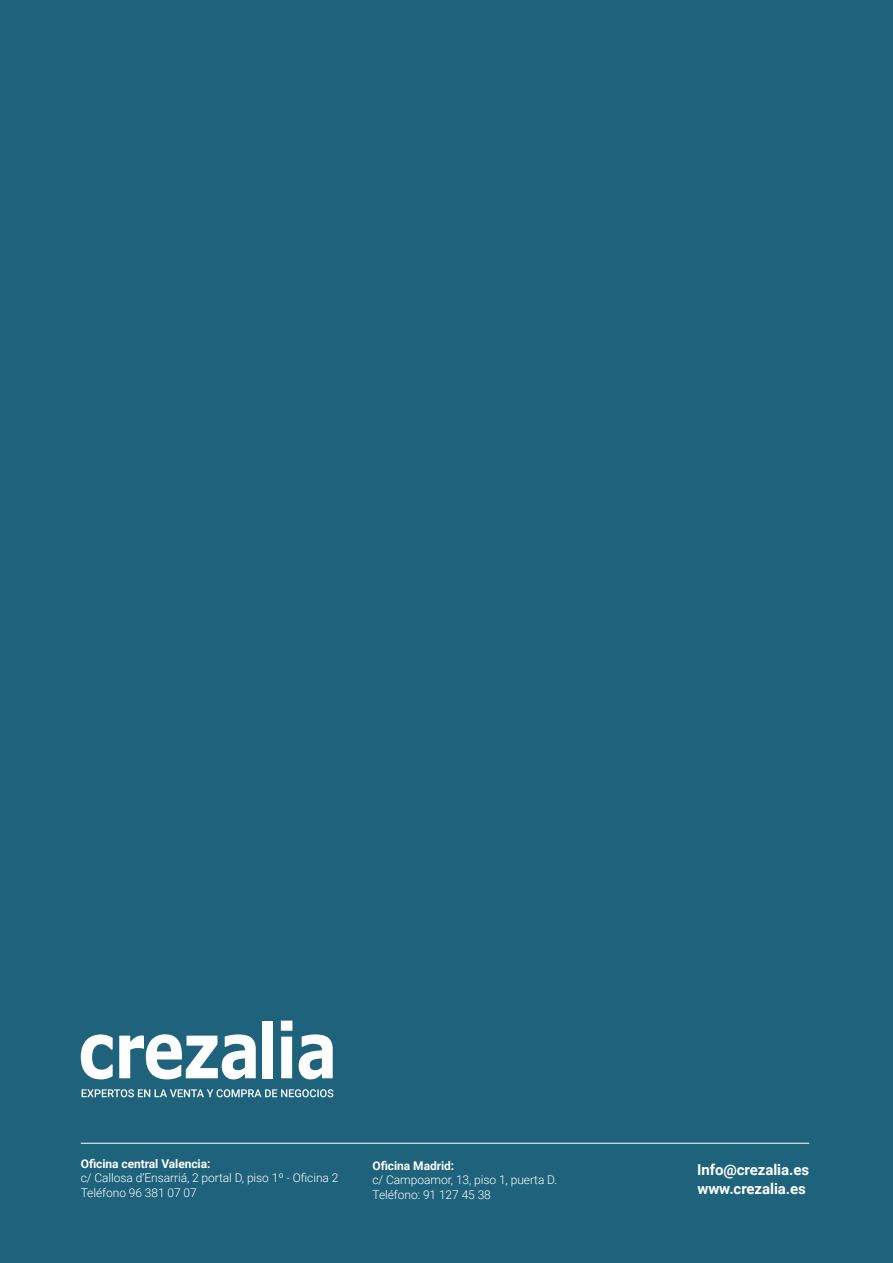
<style>
.page{position:relative;width:893px;height:1263px;background:#1e627c}
.page>*{position:absolute;margin:0;border:0;box-sizing:border-box;transform-origin:0 0}
.t1{font:700 15px "Roboto";letter-spacing:-.005em;color:#fff}
.t2{font:300 12px "Roboto";letter-spacing:-.005em;color:#fff}
.t3{font:700 12px "Roboto";letter-spacing:-.005em;color:#fff}
</style>
<div class="page">
<svg style="left:82px;top:1089px;width:251px;height:8px"></svg>
<svg style="left:81px;top:1034px;width:32px;height:45px"></svg>
<svg style="left:119px;top:1034px;width:137px;height:45px"></svg>
<div style="left:262px;top:1021px;width:11px;height:57px;background:#fff"></div>
<svg style="left:281px;top:1020px;width:11px;height:58px"></svg>
<svg style="left:299px;top:1034px;width:34px;height:45px"></svg>
<hr style="left:81px;top:1143px;width:728px;height:1px;background:#fff">
<p class="t3" style="left:81px;top:1155px;width:131px">Oficina central Valencia:</p>
<p class="t2" style="left:81px;top:1169px;width:259px">c/ Callosa d’Ensarriá, 2 portal D, piso 1º - Oficina 2</p>
<p class="t2" style="left:81px;top:1184px;width:117px">Teléfono 96 381 07 07</p>
<p class="t3" style="left:372px;top:1157px;width:83px">Oficina Madrid:</p>
<p class="t2" style="left:372px;top:1172px;width:186px">c/ Campoamor, 13, piso 1, puerta D.</p>
<p class="t2" style="left:372px;top:1186px;width:120px">Teléfono: 91 127 45 38</p>
<p class="t1" style="left:697px;top:1178px;width:110px">www.crezalia.es</p>
<p class="t1" style="left:697px;top:1159px;width:114px">Info@crezalia.es</p>
</div>
